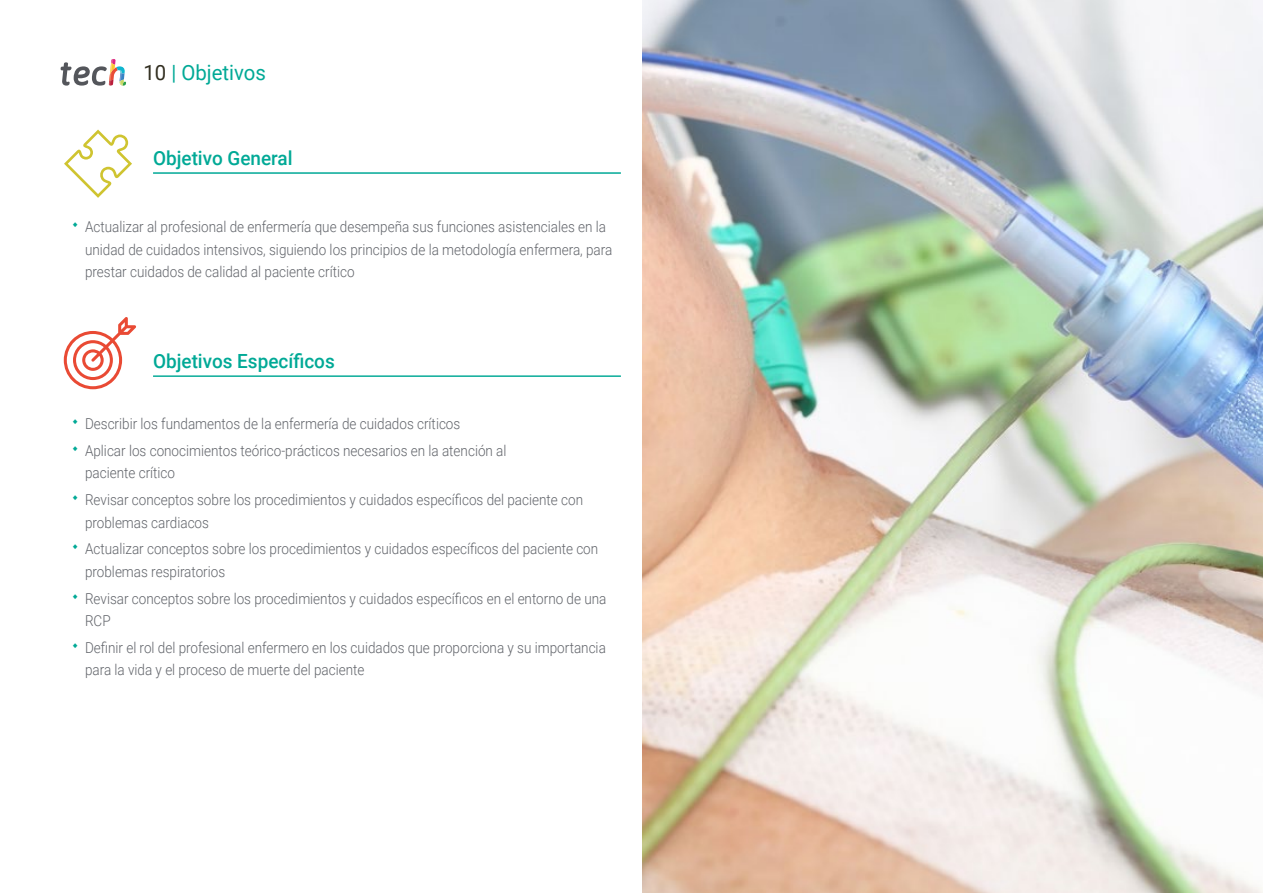
<style>
.page{position:relative;width:1263px;height:893px;background:#fff}
.page>*{position:absolute;margin:0;border:0;box-sizing:border-box;transform-origin:0 0}
.t1{font:21px "Roboto";color:#00a996}
.t2{font:500 19.5px "Roboto";color:#00a996}
.t3{font:300 15px/26.7px "Roboto";color:#61646a;scale:.9 1}
.s1{color:#312e20}
</style>
<div class="page">
<svg style="left:64px;top:317px;width:72px;height:72px"></svg>
<hr style="left:153px;top:173px;width:468px;height:1px;background:#00a996">
<hr style="left:153px;top:376px;width:468px;height:1px;background:#00a996">
<svg style="left:64px;top:130px;width:68px;height:68px"></svg>
<img style="left:642px;top:0;width:621px;height:893px">
<svg style="left:61px;top:59px;width:65px;height:27px"></svg>
<h1 class="t1" style="left:144px;top:57px;width:124px"><span class="s1">10</span> | Objetivos</h1>
<h2 class="t2" style="left:153px;top:144px;width:141px">Objetivo General</h2>
<p class="t3" style="left:85px;top:215px;width:587px;line-height:22.5px">Actualizar al profesional de enfermería que desempeña sus funciones asistenciales en la unidad de cuidados intensivos, siguiendo los principios de la metodología enfermera, para prestar cuidados de calidad al paciente crítico</p>
<h2 class="t2" style="left:153px;top:347px;width:183px">Objetivos Específicos</h2>
<p class="t3" style="left:85px;top:410px;width:470px">Describir los fundamentos de la enfermería de cuidados críticos<br>Aplicar los conocimientos teórico-prácticos necesarios en la atención al</p>
<p class="t3" style="left:85px;top:459px;width:555px">paciente crítico<br>Revisar conceptos sobre los procedimientos y cuidados específicos del paciente con</p>
<p class="t3" style="left:85px;top:508px;width:572px">problemas cardiacos<br>Actualizar conceptos sobre los procedimientos y cuidados específicos del paciente con</p>
<p class="t3" style="left:85px;top:558px;width:581px">problemas respiratorios<br>Revisar conceptos sobre los procedimientos y cuidados específicos en el entorno de una</p>
<p class="t3" style="left:85px;top:607px;width:580px">RCP<br>Definir el rol del profesional enfermero en los cuidados que proporciona y su importancia</p>
<p class="t3" style="left:85px;top:656px;width:312px">para la vida y el proceso de muerte del paciente</p>
</div>
